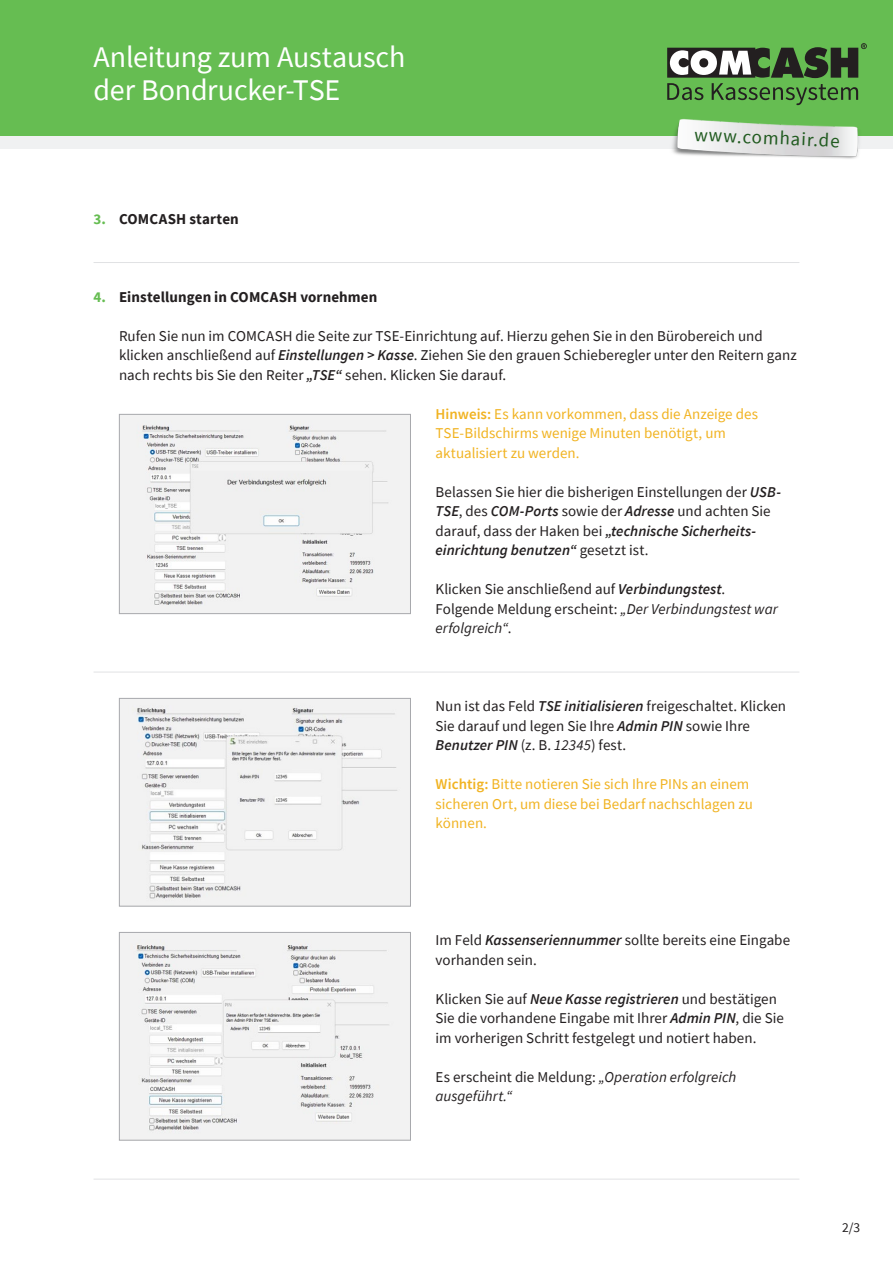
<style>
.page{position:relative;width:893px;height:1263px;background:#fff}
.page>*{position:absolute;margin:0;border:0;box-sizing:border-box;transform-origin:0 0}
.t1{font:30px/33px "Source Sans Pro";letter-spacing:-.01em;color:#fff}
.t2{font:18.9px "Source Sans Pro";color:#205a1f}
.t3{font:15px "Source Sans Pro";color:#231f20}
.t4{font:15px "Source Sans Pro";color:#f1b321}
.t5{font:italic 600 15px "Source Sans Pro";color:#231f20}
.t6{font:700 15px "Source Sans Pro";letter-spacing:.005em;color:#231f20}
.t7{font:italic 15px "Source Sans Pro";color:#231f20}
.t8{font:13.5px "Source Sans Pro";color:#231f20}
.s1{color:#66bd52}
.s2{font-weight:600;font-style:italic}
.s3{font-weight:600}
.s4{font-weight:400;font-style:normal}
.s5{font-style:italic}
.s6{font-style:normal}
.s7{font-weight:400}
</style>
<div class="page">
<div style="left:0;top:0;width:893px;height:136px;background:#66bd52"></div>
<div style="left:0;top:136px;width:893px;height:13px;background:#f0f1f2"></div>
<img style="left:672px;top:119px;width:187px;height:40px">
<svg style="left:667px;top:43px;width:200px;height:62px"></svg>
<hr style="left:94px;top:262px;width:705px;height:1px;background:#e1e2e4">
<img style="left:121px;top:416px;width:288px;height:196px">
<div style="left:119px;top:414px;width:292px;height:200px;border:1px solid #a8a9ad"></div>
<hr style="left:94px;top:672px;width:705px;height:1px;background:#e1e2e4">
<img style="left:121px;top:700px;width:288px;height:204px">
<div style="left:119px;top:698px;width:292px;height:208px;border:1px solid #a8a9ad"></div>
<img style="left:121px;top:934px;width:288px;height:204px">
<div style="left:119px;top:932px;width:292px;height:208px;border:1px solid #a8a9ad"></div>
<hr style="left:94px;top:1179px;width:705px;height:1px;background:#e1e2e4">
<h1 class="t1" style="left:94px;top:41px;width:313px">Anleitung zum Austausch der Bondrucker-TSE</h1>
<p class="t6" style="left:94px;top:209px;width:147px"><span class="s1">3.</span> COMCASH starten</p>
<p class="t2" style="left:695px;top:122px;width:147px;rotate:3deg">www.comhair.de</p>
<p class="t6" style="left:94px;top:287px;width:285px"><span class="s1">4.</span> Einstellungen in COMCASH vornehmen</p>
<p class="t3" style="left:119px;top:326px;width:645px">Rufen Sie nun im COMCASH die Seite zur TSE-Einrichtung auf. Hierzu gehen Sie in den Bürobereich und</p>
<p class="t3" style="left:119px;top:346px;width:679px">klicken anschließend auf <span class="s2">Einstellungen &gt; Kasse</span>. Ziehen Sie den grauen Schieberegler unter den Reitern ganz</p>
<p class="t3" style="left:119px;top:365px;width:389px">nach rechts bis Sie den Reiter <span class="s2">„TSE“</span> sehen. Klicken Sie darauf.</p>
<p class="t4" style="left:436px;top:404px;width:324px"><span class="s3">Hinweis:</span> Es kann vorkommen, dass die Anzeige des</p>
<p class="t4" style="left:436px;top:424px;width:292px">TSE-Bildschirms wenige Minuten benötigt, um</p>
<p class="t4" style="left:436px;top:443px;width:146px">aktualisiert zu werden.</p>
<p class="t3" style="left:436px;top:482px;width:347px">Belassen Sie hier die bisherigen Einstellungen der <span class="s2">USB-</span></p>
<p class="t3" style="left:436px;top:502px;width:337px"><span class="s2">TSE</span>, des <span class="s2">COM-Ports</span> sowie der <span class="s2">Adresse</span> und achten Sie</p>
<p class="t5" style="left:436px;top:521px;width:322px"><span class="s4">darauf, dass der Haken bei</span> „technische Sicherheits-</p>
<p class="t5" style="left:436px;top:541px;width:214px">einrichtung benutzen“ <span class="s4">gesetzt ist.</span></p>
<p class="t3" style="left:436px;top:580px;width:291px">Klicken Sie anschließend auf <span class="s2">Verbindungstest</span>.</p>
<p class="t3" style="left:436px;top:599px;width:344px">Folgende Meldung erscheint: <span class="s5">„Der Verbindungstest war</span></p>
<p class="t7" style="left:436px;top:619px;width:78px">erfolgreich“<span class="s6">.</span></p>
<p class="t3" style="left:436px;top:697px;width:352px">Nun ist das Feld <span class="s2">TSE initialisieren</span> freigeschaltet. Klicken</p>
<p class="t3" style="left:436px;top:716px;width:316px">Sie darauf und legen Sie Ihre <span class="s2">Admin PIN</span> sowie Ihre</p>
<p class="t5" style="left:436px;top:736px;width:192px">Benutzer PIN <span class="s4">(z. B.</span> <span class="s7">12345</span><span class="s4">) fest.</span></p>
<p class="t4" style="left:436px;top:775px;width:315px"><span class="s3">Wichtig:</span> Bitte notieren Sie sich Ihre PINs an einem</p>
<p class="t4" style="left:436px;top:794px;width:319px">sicheren Ort, um diese bei Bedarf nachschlagen zu</p>
<p class="t4" style="left:436px;top:814px;width:53px">können.</p>
<p class="t3" style="left:436px;top:931px;width:356px">Im Feld <span class="s2">Kassenseriennummer</span> sollte bereits eine Eingabe</p>
<p class="t3" style="left:436px;top:950px;width:103px">vorhanden sein.</p>
<p class="t3" style="left:436px;top:989px;width:343px">Klicken Sie auf <span class="s2">Neue Kasse registrieren</span> und bestätigen</p>
<p class="t3" style="left:436px;top:1009px;width:350px">Sie die vorhandene Eingabe mit Ihrer <span class="s2">Admin PIN</span>, die Sie</p>
<p class="t3" style="left:436px;top:1028px;width:322px">im vorherigen Schritt festgelegt und notiert haben.</p>
<p class="t3" style="left:436px;top:1067px;width:302px">Es erscheint die Meldung: <span class="s5">„Operation erfolgreich</span></p>
<p class="t7" style="left:436px;top:1087px;width:78px">ausgeführt.“</p>
<p class="t8" style="left:842px;top:1218px;width:20px">2/3</p>
</div>
